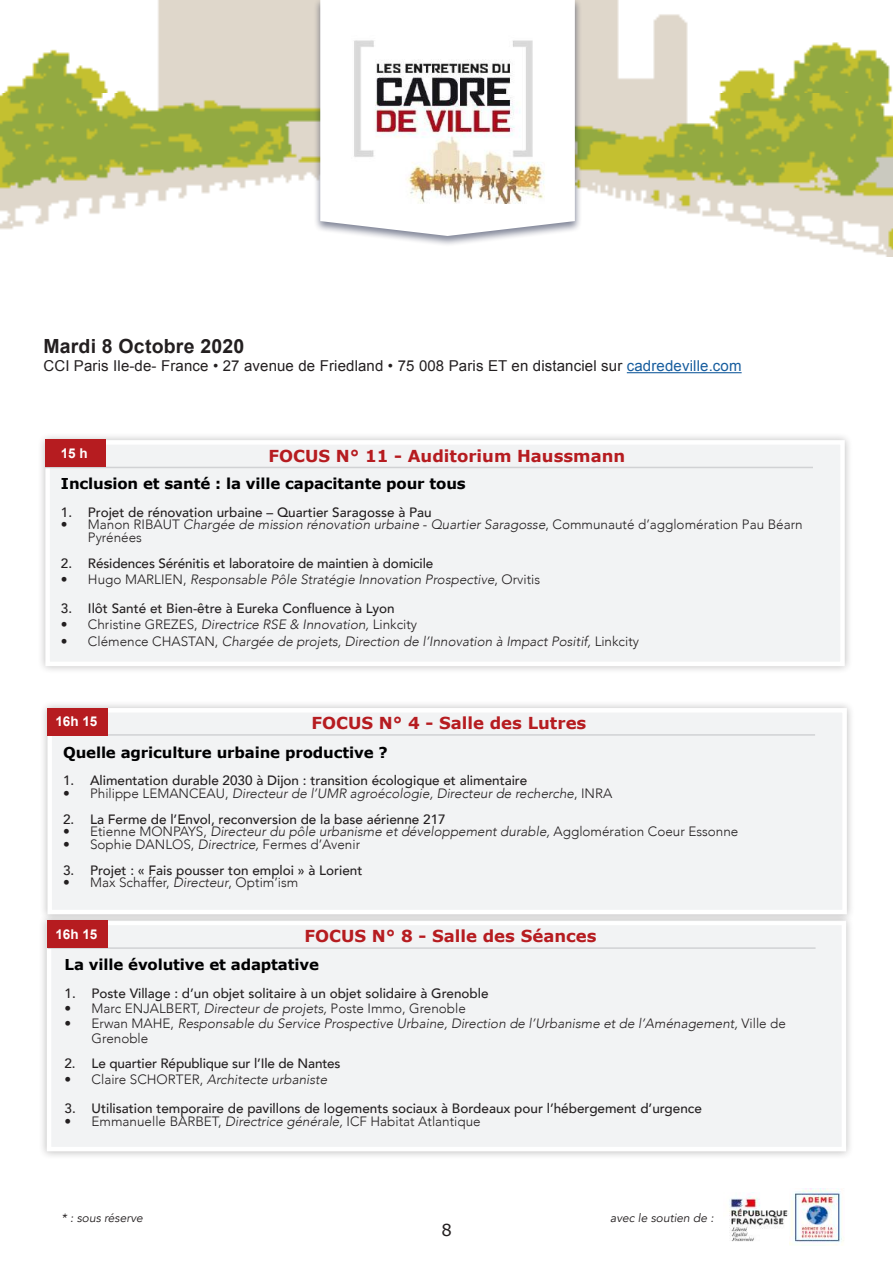
<style>
.page{position:relative;width:893px;height:1263px;background:#fff}
.page>*{position:absolute;margin:0;border:0;box-sizing:border-box;transform-origin:0 0}
.t1{font:700 19.5px "Arial";letter-spacing:.01em;color:#231f20}
.t2{font:700 16.5px "Verdana";color:#b61c20}
.t3{font:16.5px "Verdana";color:#231f20}
.t4{font:700 15px "Verdana";letter-spacing:-.01em;color:#000001}
.t5{font:15px "Arial";letter-spacing:.01em;color:#231f20}
.t6{font:500 13.5px "Avenir";color:#231f20}
.t7{font:italic 300 13.5px/15px "Avenir";color:#231f20}
.t8{font:300 13.5px/12.8px "Avenir";color:#231f20}
.t9{font:700 13.5px "Arial";color:#fff}
.t10{font:italic 12px "Avenir";color:#231f20}
.s1{color:#175d9e}
.s2{font-style:italic}
.s3{font-style:normal}
</style>
<div class="page">
<div style="left:39px;top:912px;width:815px;height:248px;background:#231f20;opacity:.3"></div>
<div style="left:47px;top:921px;width:799px;height:230px;background:#f2f3f4;border:4px solid #fff"></div>
<img style="left:729px;top:1192px;width:61px;height:53px">
<img style="left:790px;top:1188px;width:54px;height:57px">
<img style="left:0;top:0;width:893px;height:257px">
<div style="left:313px;top:0;width:269px;height:247px;background:#000b2f;opacity:.5"></div>
<svg style="left:320px;top:0;width:255px;height:236px"></svg>
<img style="left:340px;top:29px;width:206px;height:175px">
<hr style="left:627px;top:372px;width:115px;height:1px;background:#175d9e">
<div style="left:37px;top:432px;width:816px;height:242px;background:#231f20;opacity:.3"></div>
<div style="left:45px;top:440px;width:800px;height:226px;background:#f2f3f4;border:4px solid #fff"></div>
<hr style="left:45px;top:467px;width:768px;height:1px;background:#d1d2d4">
<div style="left:45px;top:439px;width:61px;height:28px;background:#b61c20"></div>
<div style="left:39px;top:700px;width:816px;height:222px;background:#231f20;opacity:.3"></div>
<div style="left:47px;top:708px;width:800px;height:206px;background:#f2f3f4;border:4px solid #fff"></div>
<hr style="left:47px;top:734px;width:768px;height:2px;background:#d1d2d4">
<div style="left:47px;top:708px;width:61px;height:28px;background:#b61c20"></div>
<hr style="left:48px;top:947px;width:768px;height:2px;background:#d1d2d4">
<div style="left:47px;top:920px;width:61px;height:28px;background:#b61c20"></div>
<h1 class="t1" style="left:43px;top:333px;width:202px">Mardi 8 Octobre 2020</h1>
<p class="t5" style="left:43px;top:356px;width:700px">CCI Paris Ile-de- France • 27 avenue de Friedland • 75 008 Paris ET en distanciel sur <span class="s1">cadredeville.com</span></p>
<p class="t9" style="left:61px;top:444px;width:29px">15 h</p>
<p class="t2" style="left:268px;top:444px;width:358px">FOCUS N° 11 - Auditorium Haussmann</p>
<p class="t4" style="left:61px;top:473px;width:406px">Inclusion et santé : la ville capacitante pour tous</p>
<p class="t6" style="left:61px;top:500px;width:372px">1. Projet de rénovation urbaine – Quartier Saragosse à Pau</p>
<p class="t8" style="left:88px;top:518px;width:716px;text-indent:-27px">• Manon RIBAUT <span class="s2">Chargée de mission rénovation urbaine</span> - <span class="s2">Quartier Saragosse</span>, Communauté d’agglomération Pau Béarn<br>Pyrénées</p>
<p class="t6" style="left:61px;top:551px;width:374px">2. Résidences Sérénitis et laboratoire de maintien à domicile</p>
<p class="t7" style="left:61px;top:572px;width:481px"><span class="s3">• Hugo MARLIEN,</span> Responsable Pôle Stratégie Innovation Prospective<span class="s3">, Orvitis</span></p>
<p class="t6" style="left:61px;top:596px;width:335px">3. Ilôt Santé et Bien-être à Eureka Confluence à Lyon</p>
<p class="t8" style="left:61px;top:618px;width:358px">• Christine GREZES, <span class="s2">Directrice RSE &amp; Innovation,</span> Linkcity</p>
<p class="t7" style="left:61px;top:633px;width:580px"><span class="s3">• Clémence CHASTAN,</span> Chargée de projets, Direction de l’Innovation à Impact Positif, <span class="s3">Linkcity</span></p>
<p class="t2" style="left:311px;top:711px;width:276px">FOCUS N° 4 - Salle des Lutres</p>
<p class="t4" style="left:63px;top:741px;width:326px">Quelle agriculture urbaine productive ?</p>
<p class="t6" style="left:63px;top:769px;width:466px">1. Alimentation durable 2030 à Dijon : transition écologique et alimentaire</p>
<p class="t7" style="left:63px;top:786px;width:551px"><span class="s3">• Philippe LEMANCEAU,</span> Directeur de l’UMR agroécologie, Directeur de recherche<span class="s3">, INRA</span></p>
<p class="t6" style="left:63px;top:807px;width:384px">2. La Ferme de l’Envol, reconversion de la base aérienne 217</p>
<p class="t7" style="left:63px;top:824px;width:677px"><span class="s3">• Etienne MONPAYS,</span> Directeur du pôle urbanisme et développement durable, <span class="s3">Agglomération Coeur Essonne</span></p>
<p class="t8" style="left:63px;top:838px;width:299px">• Sophie DANLOS, <span class="s2">Directrice,</span> Fermes d’Avenir</p>
<p class="t6" style="left:63px;top:858px;width:301px">3. Projet : « Fais pousser ton emploi » à Lorient</p>
<p class="t8" style="left:63px;top:876px;width:237px">• Max Schaffer, <span class="s2">Directeur</span>, Optim’ism</p>
<p class="t9" style="left:55px;top:713px;width:44px">16h 15</p>
<p class="t2" style="left:304px;top:925px;width:294px">FOCUS N° 8 - Salle des Séances</p>
<p class="t4" style="left:65px;top:954px;width:256px">La ville évolutive et adaptative</p>
<p class="t6" style="left:65px;top:981px;width:425px">1. Poste Village : d’un objet solitaire à un objet solidaire à Grenoble</p>
<p class="t8" style="left:65px;top:1001px;width:403px">• Marc ENJALBERT, <span class="s2">Directeur de projets,</span> Poste Immo, Grenoble</p>
<p class="t7" style="left:92px;top:1015px;width:696px;text-indent:-27px"><span class="s3">• Erwan MAHE,</span> Responsable du Service Prospective Urbaine, Direction de l’Urbanisme et de l’Aménagement, <span class="s3">Ville de<br>Grenoble</span></p>
<p class="t6" style="left:65px;top:1051px;width:277px">2. Le quartier République sur l’Ile de Nantes</p>
<p class="t7" style="left:65px;top:1072px;width:264px"><span class="s3">• Claire SCHORTER,</span> Architecte urbaniste</p>
<p class="t6" style="left:65px;top:1096px;width:639px">3. Utilisation temporaire de pavillons de logements sociaux à Bordeaux pour l’hébergement d’urgence</p>
<p class="t8" style="left:65px;top:1115px;width:418px">• Emmanuelle BARBET, <span class="s2">Directrice générale,</span> ICF Habitat Atlantique</p>
<p class="t9" style="left:55px;top:925px;width:44px">16h 15</p>
<p class="t10" style="left:62px;top:1211px;width:83px">* : sous réserve</p>
<p class="t10" style="left:610px;top:1211px;width:105px">avec le soutien de :</p>
<p class="t3" style="left:441px;top:1218px;width:12px">8</p>
</div>
